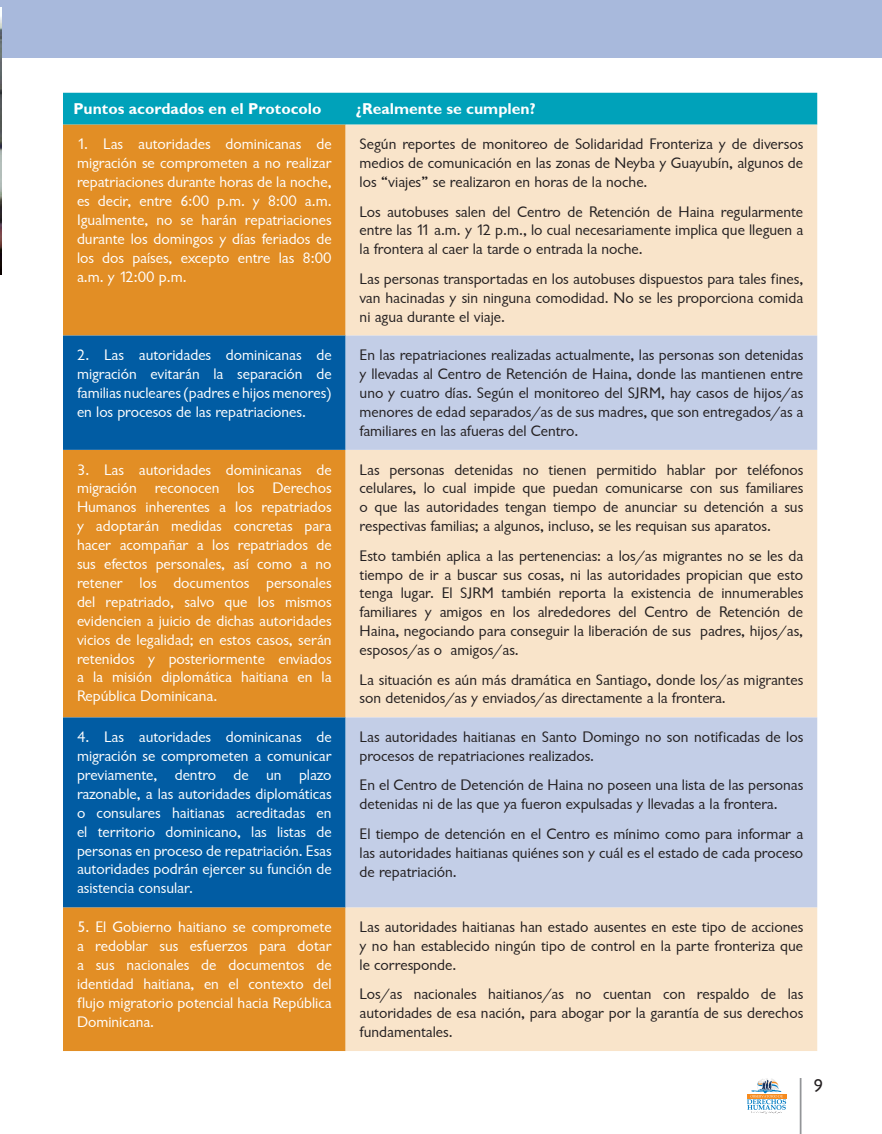
<style>
.page{position:relative;width:882px;height:1134px;background:#fff}
.page>*{position:absolute;margin:0;border:0;box-sizing:border-box;transform-origin:0 0}
.t1{font:19.25px "Garrison Sans";color:#231f20}
.t2{font:15.75px/18.9px "Garrison Sans";color:#231f20;text-align:justify}
.t3{font:15.75px/18.9px "Garrison Sans";color:#fff;text-align:justify}
.t4{font:15.75px "Garrison Sans BOLD";color:#fff}
</style>
<div class="page">
<hr style="left:800px;top:1078px;width:2px;height:56px;background:#939598">
<svg style="left:747px;top:1078px;width:39px;height:36px"></svg>
<div style="left:0;top:0;width:882px;height:58px;background:#a8b9dc"></div>
<img style="left:0;top:8px;width:1px;height:266px">
<div style="left:63px;top:93px;width:754px;height:32px;background:#00a2ba"></div>
<div style="left:63px;top:125px;width:283px;height:926px;background:#e28e25"></div>
<div style="left:346px;top:125px;width:471px;height:926px;background:#f9e4ca"></div>
<svg style="left:63px;top:336px;width:283px;height:571px;background:#6a7368"></svg>
<svg style="left:346px;top:336px;width:471px;height:571px;background:#dcd8d9"></svg>
<p class="t4" style="left:74px;top:103px;width:250px">Puntos acordados en el Protocolo</p>
<p class="t4" style="left:356px;top:103px;width:181px">¿Realmente se cumplen?</p>
<p class="t3" style="left:77px;top:137px;width:256px">1. Las autoridades dominicanas de migración se comprometen a no realizar repatriaciones durante horas de la noche, es decir, entre 6:00 p.m. y 8:00 a.m.<br>Igualmente, no se harán repatriaciones durante los domingos y días feriados de los dos países, excepto entre las 8:00 a.m. y 12:00 p.m.</p>
<p class="t2" style="left:360px;top:137px;width:445px">Según reportes de monitoreo de Solidaridad Fronteriza y de diversos medios de comunicación en las zonas de Neyba y Guayubín, algunos de los “viajes” se realizaron en horas de la noche.</p>
<p class="t2" style="left:360px;top:204px;width:445px">Los autobuses salen del Centro de Retención de Haina regularmente entre las 11 a.m. y 12 p.m., lo cual necesariamente implica que lleguen a la frontera al caer la tarde o entrada la noche.</p>
<p class="t2" style="left:360px;top:269px;width:445px">Las personas transportadas en los autobuses dispuestos para tales fines, van hacinadas y sin ninguna comodidad. No se les proporciona comida ni agua durante el viaje.</p>
<p class="t3" style="left:77px;top:347px;width:256px">2. Las autoridades dominicanas de migración evitarán la separación de familias nucleares (padres e hijos menores) en los procesos de las repatriaciones.</p>
<p class="t2" style="left:360px;top:346px;width:445px">En las repatriaciones realizadas actualmente, las personas son detenidas y llevadas al Centro de Retención de Haina, donde las mantienen entre uno y cuatro días. Según el monitoreo del SJRM, hay casos de hijos/as menores de edad separados/as de sus madres, que son entregados/as a familiares en las afueras del Centro.</p>
<p class="t3" style="left:77px;top:462px;width:256px">3. Las autoridades dominicanas de migración reconocen los Derechos Humanos inherentes a los repatriados y adoptarán medidas concretas para hacer acompañar a los repatriados de sus efectos personales, así como a no retener los documentos personales del repatriado, salvo que los mismos evidencien a juicio de dichas autoridades vicios de legalidad; en estos casos, serán retenidos y posteriormente enviados a la misión diplomática haitiana en la República Dominicana.</p>
<p class="t2" style="left:360px;top:462px;width:445px">Las personas detenidas no tienen permitido hablar por teléfonos celulares, lo cual impide que puedan comunicarse con sus familiares o que las autoridades tengan tiempo de anunciar su detención a sus respectivas familias; a algunos, incluso, se les requisan sus aparatos.</p>
<p class="t2" style="left:360px;top:546px;width:445px">Esto también aplica a las pertenencias: a los/as migrantes no se les da tiempo de ir a buscar sus cosas, ni las autoridades propician que esto tenga lugar. El SJRM también reporta la existencia de innumerables familiares y amigos en los alrededores del Centro de Retención de Haina, negociando para conseguir la liberación de sus padres, hijos/as, esposos/as o amigos/as.</p>
<p class="t2" style="left:360px;top:670px;width:445px">La situación es aún más dramática en Santiago, donde los/as migrantes son detenidos/as y enviados/as directamente a la frontera.</p>
<p class="t3" style="left:77px;top:729px;width:256px">4. Las autoridades dominicanas de migración se comprometen a comunicar previamente, dentro de un plazo razonable, a las autoridades diplomáticas o consulares haitianas acreditadas en el territorio dominicano, las listas de personas en proceso de repatriación. Esas autoridades podrán ejercer su función de asistencia consular.</p>
<p class="t2" style="left:360px;top:729px;width:445px">Las autoridades haitianas en Santo Domingo no son notificadas de los procesos de repatriaciones realizados.</p>
<p class="t2" style="left:360px;top:778px;width:445px">En el Centro de Detención de Haina no poseen una lista de las personas detenidas ni de las que ya fueron expulsadas y llevadas a la frontera.</p>
<p class="t2" style="left:360px;top:824px;width:445px">El tiempo de detención en el Centro es mínimo como para informar a las autoridades haitianas quiénes son y cuál es el estado de cada proceso de repatriación.</p>
<p class="t3" style="left:77px;top:918px;width:256px">5. El Gobierno haitiano se compromete a redoblar sus esfuerzos para dotar a sus nacionales de documentos de identidad haitiana, en el contexto del flujo migratorio potencial hacia República Dominicana.</p>
<p class="t2" style="left:360px;top:919px;width:445px">Las autoridades haitianas han estado ausentes en este tipo de acciones y no han establecido ningún tipo de control en la parte fronteriza que le corresponde.</p>
<p class="t2" style="left:360px;top:986px;width:445px">Los/as nacionales haitianos/as no cuentan con respaldo de las autoridades de esa nación, para abogar por la garantía de sus derechos fundamentales.</p>
<p class="t1" style="left:813px;top:1076px;width:12px">9</p>
</div>
